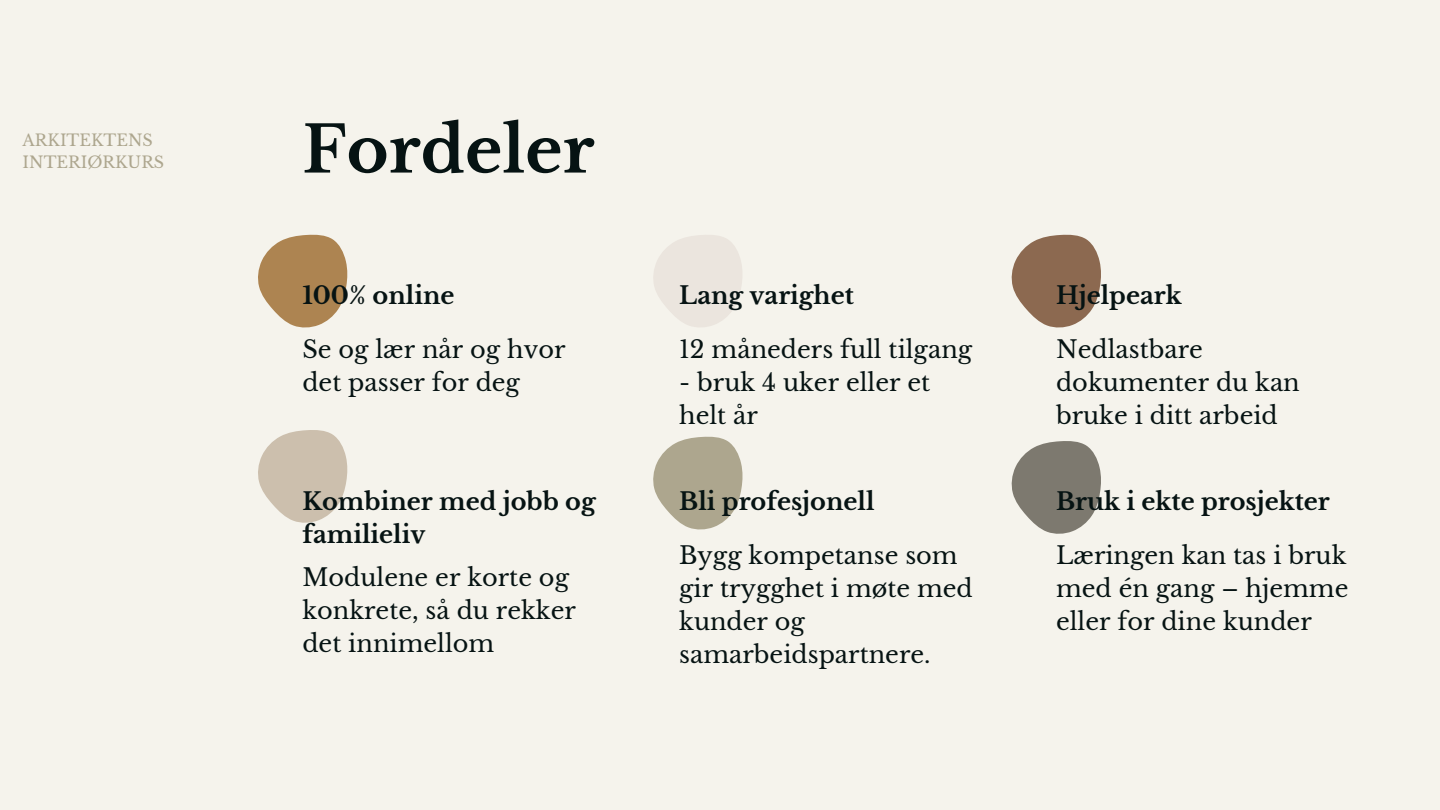
<style>
.page{position:relative;width:1440px;height:810px;background:#f5f3ec}
.page>*{position:absolute;margin:0;border:0;box-sizing:border-box;transform-origin:0 0}
.t1{font:700 64px "Libre Baskerville";color:#061313}
.t2{font:24px/33px "Libre Baskerville";color:#061313}
.t3{font:700 24px/33px "Libre Baskerville";color:#061313}
.t4{font:16px/21.8px "Libre Baskerville";color:#ada68e}
</style>
<div class="page">
<svg style="left:1011px;top:234px;width:90px;height:94px"></svg>
<svg style="left:258px;top:234px;width:90px;height:94px"></svg>
<svg style="left:653px;top:235px;width:89px;height:92px"></svg>
<svg style="left:258px;top:430px;width:90px;height:93px"></svg>
<svg style="left:1011px;top:441px;width:90px;height:93px"></svg>
<svg style="left:653px;top:436px;width:90px;height:94px"></svg>
<h3 class="t4" style="left:23px;top:129px;width:143px">ARKITEKTENS<br>INTERIØRKURS</h3>
<h1 class="t1" style="left:302px;top:110px;width:294px">Fordeler</h1>
<p class="t3" style="left:302px;top:279px;width:154px">100% online</p>
<p class="t2" style="left:302px;top:333px;width:265px">Se og lær når og hvor det passer for deg</p>
<h2 class="t3" style="left:302px;top:485px;width:295px">Kombiner med jobb og familieliv</h2>
<p class="t2" style="left:302px;top:561px;width:275px">Modulene er korte og konkrete, så du rekker det innimellom</p>
<h2 class="t3" style="left:679px;top:279px;width:176px">Lang varighet</h2>
<p class="t2" style="left:679px;top:333px;width:294px">12 måneders full tilgang</p>
<p class="t2" style="left:679px;top:366px;width:253px">- bruk 4 uker eller et helt år</p>
<h3 class="t3" style="left:679px;top:485px;width:197px">Bli profesjonell</h3>
<h2 class="t2" style="left:679px;top:539px;width:295px">Bygg kompetanse som gir trygghet i møte med kunder og samarbeidspartnere.</h2>
<h3 class="t3" style="left:1056px;top:279px;width:127px">Hjelpeark</h3>
<h2 class="t2" style="left:1056px;top:333px;width:245px">Nedlastbare dokumenter du kan bruke i ditt arbeid</h2>
<p class="t3" style="left:1056px;top:485px;width:275px">Bruk i ekte prosjekter</p>
<h3 class="t2" style="left:1056px;top:539px;width:294px;text-align:justify">Læringen kan tas i bruk med én gang – hjemme eller for dine kunder</h3>
</div>
